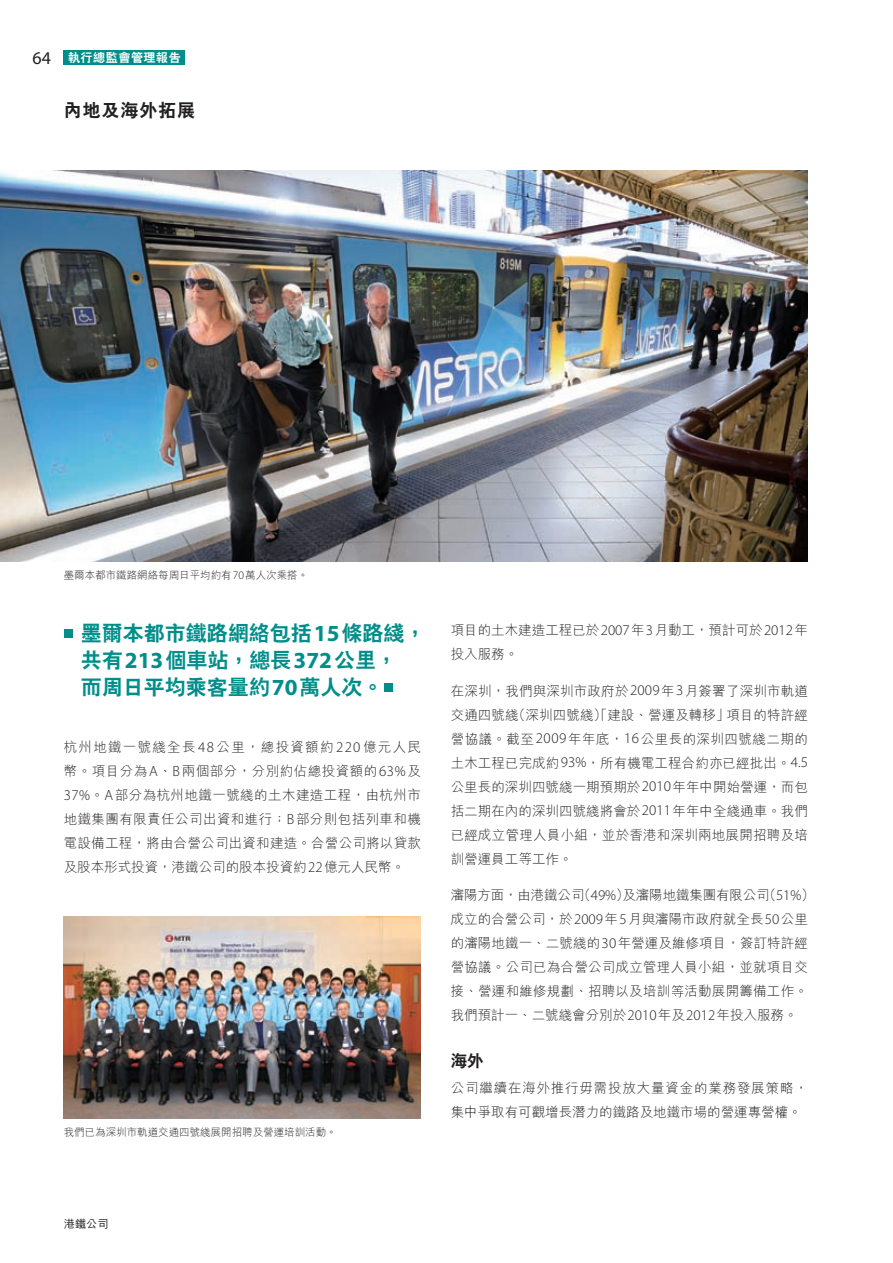
<style>
.page{position:relative;width:893px;height:1263px;background:#fff}
.page>*{position:absolute;margin:0;border:0;box-sizing:border-box;transform-origin:0 0}
.t1{font:800 21px/27px "C Hei 2 HK";color:#008e8a}
.t2{font:800 18px "C Hei 2 HK";letter-spacing:.05em;color:#231f20}
.t3{font:18px "Myriad Pro";color:#231f20}
.t4{font:800 16.5px "C Hei 2 HK";color:#231f20}
.t5{font:300 13.5px/24px "M Hei HK";letter-spacing:.005em;color:#231f20}
.t6{font:800 12px "C Hei 2 HK";letter-spacing:.05em;color:#fff}
.t7{font:500 11.25px "M Hei HK";color:#231f20}
.t8{font:300 10.5px "M Hei HK";color:#231f20}
.s1{font-family:"Myriad Pro";font-size:11.55px}
.s2{font-family:"Myriad Pro";font-weight:700;font-size:23.1px}
.s3{font-family:"Myriad Pro";font-size:14.85px}
</style>
<div class="page">
<img style="left:0;top:170px;width:808px;height:391px">
<svg style="left:520px;top:852px;width:11px;height:12px"></svg>
<svg style="left:672px;top:985px;width:11px;height:12px"></svg>
<div style="left:64px;top:629px;width:8px;height:9px;background:#008e8a"></div>
<div style="left:385px;top:683px;width:8px;height:8px;background:#008e8a"></div>
<img style="left:64px;top:916px;width:357px;height:202px">
<div style="left:64px;top:50px;width:121px;height:15px;background:#008e8a"></div>
<h2 class="t3" style="left:33px;top:47px;width:20px">64</h2>
<p class="t6" style="left:68px;top:50px;width:114px">執行總監會管理報告</p>
<h2 class="t2" style="left:64px;top:99px;width:133px">內地及海外拓展</h2>
<p class="t8" style="left:64px;top:568px;width:246px">墨爾本都市鐵路網絡每周日平均約有<span class="s1">70</span>萬人次乘搭。</p>
<h1 class="t1" style="left:81px;top:620px;width:346px">墨爾本都市鐵路網絡包括<span class="s2">15</span>條路綫，共有<span class="s2">213</span>個車站，總長<span class="s2">372</span>公里，<br>而周日平均乘客量約<span class="s2">70</span>萬人次。</h1>
<p class="t5" style="left:64px;top:735px;width:359px;text-align:justify">杭州地鐵一號綫全長<span class="s3">48</span>公里，總投資額約<span class="s3">220</span>億元人民幣。項目分為<span class="s3">A</span>、<span class="s3">B</span>兩個部分，分別約佔總投資額的<span class="s3">63%</span>及<span class="s3">37%</span>。<span class="s3">A</span>部分為杭州地鐵一號綫的土木建造工程，由杭州市地鐵集團有限責任公司出資和進行；<span class="s3">B</span>部分則包括列車和機電設備工程，將由合營公司出資和建造。合營公司將以貸款及股本形式投資，港鐵公司的股本投資約<span class="s3">22</span>億元人民幣。</p>
<p class="t8" style="left:64px;top:1125px;width:274px">我們已為深圳市軌道交通四號綫展開招聘及營運培訓活動。</p>
<p class="t5" style="left:451px;top:617px;width:359px">項目的土木建造工程已於<span class="s3">2007</span>年<span class="s3">3</span>月動工，預計可於<span class="s3">2012</span>年投入服務。</p>
<p class="t5" style="left:451px;top:678px;width:359px;text-align:justify">在深圳，我們與深圳市政府於<span class="s3">2009</span>年<span class="s3">3</span>月簽署了深圳市軌道交通四號綫（深圳四號綫）「建設、營運及轉移」項目的特許經營協議。截至<span class="s3">2009</span>年年底，<span class="s3">16</span>公里長的深圳四號綫二期的土木工程已完成約<span class="s3">93%</span>，所有機電工程合約亦已經批出。<span class="s3">4.5</span>公里長的深圳四號綫一期預期於<span class="s3">2010</span>年年中開始營運，而包括二期在內的深圳四號綫將會於<span class="s3">2011</span>年年中全綫通車。我們已經成立管理人員小組，並於香港和深圳兩地展開招聘及培訓營運員工 工作。</p>
<p class="t5" style="left:451px;top:883px;width:365px">瀋陽方面，由港鐵公司（<span class="s3">49%</span>）及瀋陽地鐵集團有限公司（<span class="s3">51%</span>）成立的合營公司，於<span class="s3">2009</span>年<span class="s3">5</span>月與瀋陽市政府就全長<span class="s3">50</span>公里的瀋陽地鐵一、二號綫的<span class="s3">30</span>年營運及維修項目，簽訂特許經營協議。公司已為合營公司成立管理人員小組，並就項目交接、營運和維修規劃、招聘以及培訓 活動展開籌備工作。我們預計一、二號綫會分別於<span class="s3">2010</span>年及<span class="s3">2012</span>年投入服務。</p>
<p class="t4" style="left:451px;top:1050px;width:34px">海外</p>
<p class="t5" style="left:451px;top:1075px;width:359px">公司繼續在海外推行毋需投放大量資金的業務發展策略，集中爭取有可觀增長潛力的鐵路及地鐵市場的營運專營權。</p>
<p class="t7" style="left:64px;top:1216px;width:46px">港鐵公司</p>
</div>
